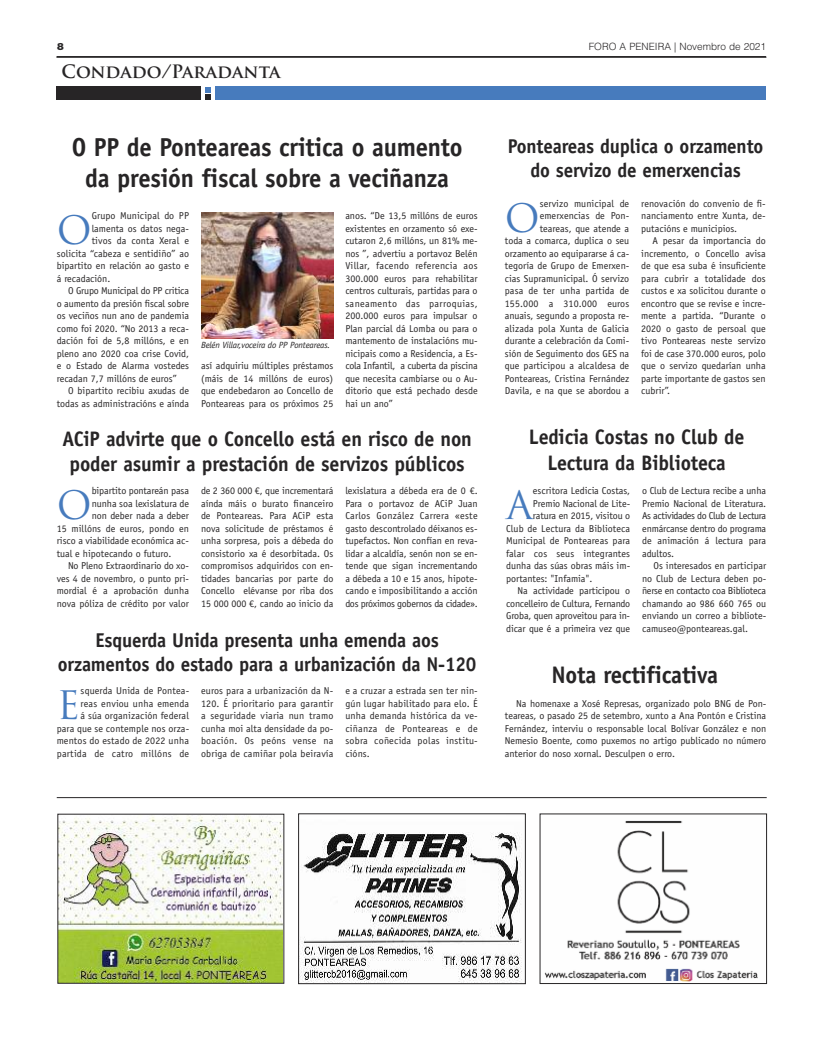
<style>
.page{position:relative;width:823px;height:1049px;background:#fff}
.page>*{position:absolute;margin:0;border:0;box-sizing:border-box;transform-origin:0 0}
.t1{font:38.2px "Trajan Pro";color:#477bbd}
.t2{font:700 26px/31.2px "Officina Sans Std";letter-spacing:-.01em;color:#272526;text-align:center;scale:.95 1}
.t3{font:700 24px "Officina Sans Std";letter-spacing:-.01em;color:#272526;scale:.95 1}
.t4{font:700 21px/25.2px "Officina Sans Std";letter-spacing:-.01em;color:#272526;text-align:center;scale:.95 1}
.t5{font:700 20px/24px "Officina Sans Std";letter-spacing:-.01em;color:#272526;text-align:center;scale:.95 1}
.t6{font:700 18px "Trajan Pro";color:#272526}
.t7{font:10px/12.5px "Officina Sans Std";color:#272526;text-align:justify}
.t8{font:300 10px "Helvetica LT Std";color:#272526}
.t9{font:10px "Officina Sans Std";letter-spacing:-.02em;color:#272526}
.t10{font:900 10px "Helvetica Neue LT";color:#272526}
.t11{font:italic 9px "Officina Sans Std";letter-spacing:-.015em;color:#272526}
</style>
<div class="page">
<div style="left:57px;top:87px;width:144px;height:13px;background:#272526"></div>
<div style="left:215px;top:87px;width:550px;height:13px;background:#477bbd"></div>
<svg style="left:205px;top:87px;width:6px;height:13px"></svg>
<hr style="left:56px;top:57px;width:710px;height:1px;background:#272526">
<hr style="left:57px;top:56px;width:708px;height:1px;background:#272526">
<img style="left:59px;top:816px;width:223px;height:166px">
<img style="left:544px;top:820px;width:214px;height:162px">
<img style="left:300px;top:832px;width:222px;height:150px">
<div style="left:298px;top:814px;width:227px;height:170px;border:1px solid #272526"></div>
<hr style="left:57px;top:797px;width:709px;height:1px;background:#272526">
<img style="left:201px;top:212px;width:132px;height:127px">
<p class="t10" style="left:57px;top:40px;width:8px">8</p>
<p class="t8" style="left:588px;top:43px;width:179px">FORO A PENEIRA | Novembro de 2021</p>
<h3 class="t6" style="left:62px;top:65px;width:220px">Condado/Paradanta</h3>
<h2 class="t2" style="left:72px;top:134px;width:413px">O PP de Ponteareas critica o aumento da presión fiscal sobre a veciñanza</h2>
<h1 class="t1" style="left:57px;top:216px;width:36px">O</h1>
<p class="t7" style="left:92px;top:210px;width:99px">Grupo Municipal do PP</p>
<p class="t7" style="left:92px;top:223px;width:99px">lamenta os datos nega-</p>
<p class="t7" style="left:92px;top:235px;width:99px">tivos da conta Xeral e</p>
<p class="t7" style="left:57px;top:248px;width:134px">solicita “cabeza e sentidiño” ao</p>
<p class="t7" style="left:57px;top:260px;width:134px">bipartito en relación ao gasto e</p>
<p class="t7" style="left:57px;top:273px;width:55px">á recadación.</p>
<p class="t9" style="left:68px;top:287px;width:122px">O Grupo Municipal do PP critica</p>
<p class="t7" style="left:57px;top:298px;width:134px">o aumento da presión fiscal sobre</p>
<p class="t7" style="left:57px;top:310px;width:134px">os veciños nun ano de pandemia</p>
<p class="t7" style="left:57px;top:323px;width:134px">como foi 2020. “No 2013 a reca-</p>
<p class="t7" style="left:57px;top:335px;width:134px">dación foi de 5,8 millóns, e en</p>
<p class="t7" style="left:57px;top:348px;width:134px">pleno ano 2020 coa crise Covid,</p>
<p class="t7" style="left:57px;top:360px;width:134px">e o Estado de Alarma vostedes</p>
<p class="t7" style="left:57px;top:373px;width:122px">recadan 7,7 millóns de euros”</p>
<p class="t7" style="left:68px;top:385px;width:122px">O bipartito recibiu axudas de</p>
<p class="t7" style="left:57px;top:398px;width:134px">todas as administracións e aínda</p>
<p class="t11" style="left:201px;top:342px;width:130px">Belén Villar,voceira do PP Ponteareas.</p>
<p class="t7" style="left:201px;top:360px;width:134px">así adquiriu múltiples préstamos (máis de 14 millóns de euros) que endebedaron ao Concello de Ponteareas para os próximos 25</p>
<p class="t7" style="left:345px;top:210px;width:134px">anos. “De 13,5 millóns de euros existentes en orzamento só exe&shy;cutaron 2,6 millóns, un 81% me&shy;nos ”, advertiu a portavoz Belén Villar, facendo referencia aos 300.000 euros para rehabilitar centros culturais, partidas para o saneamento das parroquias, 200.000 euros para impulsar o Plan parcial dá Lomba ou para o mantemento de instalacións mu&shy;nicipais como a Residencia, a Es&shy;cola Infantil, a cuberta da piscina que necesita cambiarse ou o Au&shy;ditorio que está pechado desde hai un ano”</p>
<h3 class="t4" style="left:62px;top:428px;width:432px">ACiP advirte que o Concello está en risco de non poder asumir a prestación de servizos públicos</h3>
<h1 class="t1" style="left:57px;top:491px;width:36px">O</h1>
<p class="t7" style="left:92px;top:485px;width:99px">bipartito pontareán pasa</p>
<p class="t7" style="left:92px;top:498px;width:99px">nunha soa lexislatura de</p>
<p class="t7" style="left:92px;top:510px;width:99px">non deber nada a deber</p>
<p class="t7" style="left:57px;top:523px;width:134px">15 millóns de euros, pondo en</p>
<p class="t7" style="left:57px;top:535px;width:134px">risco a viabilidade económica ac-</p>
<p class="t7" style="left:57px;top:548px;width:116px">tual e hipotecando o futuro.</p>
<p class="t7" style="left:68px;top:560px;width:122px">No Pleno Extraordinario do xo-</p>
<p class="t7" style="left:57px;top:573px;width:134px">ves 4 de novembro, o punto pri-</p>
<p class="t7" style="left:57px;top:585px;width:134px">mordial é a aprobación dunha</p>
<p class="t7" style="left:57px;top:598px;width:134px">nova póliza de crédito por valor</p>
<p class="t7" style="left:201px;top:485px;width:134px">de 2 360 000 €, que incrementará aínda máis o burato financeiro de Ponteareas. Para ACiP esta nova solicitude de préstamos é unha sorpresa, pois a débeda do consistorio xa é desorbitada. Os compromisos adquiridos con en&shy;tidades bancarias por parte do Concello elévanse por riba dos 15 000 000 €, cando ao inicio da</p>
<p class="t7" style="left:345px;top:485px;width:134px">lexislatura a débeda era de 0 €.<br>Para o portavoz de ACiP Juan Carlos González Carrera «este gasto descontrolado déixanos es&shy;tupefactos. Non confían en reva&shy;lidar a alcaldía, senón non se en&shy;tende que sigan incrementando a débeda a 10 e 15 anos, hipote&shy;cando e imposibilitando a acción dos próximos gobernos da cidade».</p>
<h3 class="t5" style="left:58px;top:629px;width:442px">Esquerda Unida presenta unha emenda aos orzamentos do estado para a urbanización da N-120</h3>
<p class="t7" style="left:57px;top:685px;width:134px;text-align:right">squerda Unida de Pontea-<br>reas enviou unha emenda<br>á súa organización federal<br>para que se contemple nos orza&shy;mentos do estado de 2022 unha partida de catro millóns de</p>
<p class="t7" style="left:201px;top:685px;width:134px">euros para a urbanización da N-120. É prioritario para garantir a seguridade viaria nun tramo cunha moi alta densidade da po&shy;boación. Os peóns vense na obriga de camiñar pola beiravía</p>
<p class="t7" style="left:345px;top:685px;width:134px">e a cruzar a estrada sen ter nin&shy;gún lugar habilitado para elo. É unha demanda histórica da ve&shy;ciñanza de Ponteareas e de sobra coñecida polas institu&shy;cións.</p>
<h1 class="t1" style="left:57px;top:691px;width:25px">E</h1>
<h3 class="t5" style="left:507px;top:135px;width:270px">Ponteareas duplica o orzamento do servizo de emerxencias</h3>
<p class="t7" style="left:504px;top:198px;width:126px;text-align:right">servizo municipal de emerxencias de Pon-<br>teareas, que atende a<br>toda a comarca, duplica o seu orzamento ao equipararse á ca&shy;tegoría de Grupo de Emerxen&shy;cias Supramunicipal. Ó servizo pasa de ter unha partida de<br>155.000 a 310.000 euros anuais, segundo a proposta re&shy;alizada pola Xunta de Galicia durante a celebración da Comi&shy;sión de Seguimento dos GES na que participou a alcaldesa de<br>Ponteareas, Cristina Fernández<br>Davila, e na que se abordou a</p>
<p class="t7" style="left:641px;top:198px;width:126px">renovación do convenio de fi&shy;nanciamento entre Xunta, de&shy;putacións e municipios.</p>
<h1 class="t1" style="left:504px;top:203px;width:36px">O</h1>
<p class="t7" style="left:641px;top:235px;width:126px;text-indent:11px">A pesar da importancia do incremento, o Concello avisa de que esa suba é insuficiente para cubrir a totalidade dos custos e xa solicitou durante o encontro que se revise e incre&shy;mente a partida. “Durante o 2020 o gasto de persoal que tivo Ponteareas neste servizo foi de case 370.000 euros, polo que o servizo quedarían unha parte importante de gastos sen cubrir”.</p>
<h3 class="t4" style="left:528px;top:426px;width:228px">Ledicia Costas no Club de<br>Lectura da Biblioteca</h3>
<h1 class="t1" style="left:506px;top:491px;width:28px">A</h1>
<p class="t7" style="left:532px;top:485px;width:99px">escritora Ledicia Costas,</p>
<p class="t7" style="left:532px;top:498px;width:99px">Premio Nacional de Lite-</p>
<p class="t7" style="left:532px;top:510px;width:99px">ratura en 2015, visitou o</p>
<p class="t7" style="left:506px;top:523px;width:125px">Club de Lectura da Biblioteca</p>
<p class="t7" style="left:506px;top:535px;width:125px">Municipal de Ponteareas para</p>
<p class="t7" style="left:506px;top:548px;width:125px">falar cos seus integrantes</p>
<p class="t7" style="left:506px;top:560px;width:125px">dunha das súas obras máis im-</p>
<p class="t7" style="left:506px;top:573px;width:88px">portantes: "Infamia".</p>
<p class="t7" style="left:517px;top:585px;width:114px">Na actividade participou o</p>
<p class="t7" style="left:506px;top:598px;width:125px">concelleiro de Cultura, Fernando</p>
<p class="t7" style="left:506px;top:610px;width:125px">Groba, quen aproveitou para in-</p>
<p class="t7" style="left:506px;top:623px;width:125px">dicar que é a primeira vez que</p>
<p class="t7" style="left:641px;top:485px;width:125px">o Club de Lectura recibe a unha Premio Nacional de Literatura.<br>As actividades do Club de Lectura enmárcanse dentro do programa de animación á lectura para adultos.</p>
<p class="t7" style="left:641px;top:560px;width:125px;text-indent:11px">Os interesados en participar no Club de Lectura deben po&shy;ñerse en contacto coa Biblioteca chamando ao 986 660 765 ou enviando un correo a bibliote&shy;camuseo@ponteareas.gal.</p>
<h3 class="t3" style="left:551px;top:665px;width:177px">Nota rectificativa</h3>
<p class="t7" style="left:504px;top:698px;width:263px;text-indent:11px">Na homenaxe a Xosé Represas, organizado polo BNG de Pon&shy;teareas, o pasado 25 de setembro, xunto a Ana Pontón e Cristina Fernández, interviu o responsable local Bolívar González e non Nemesio Boente, como puxemos no artigo publicado no número anterior do noso xornal. Desculpen o erro.</p>
</div>
